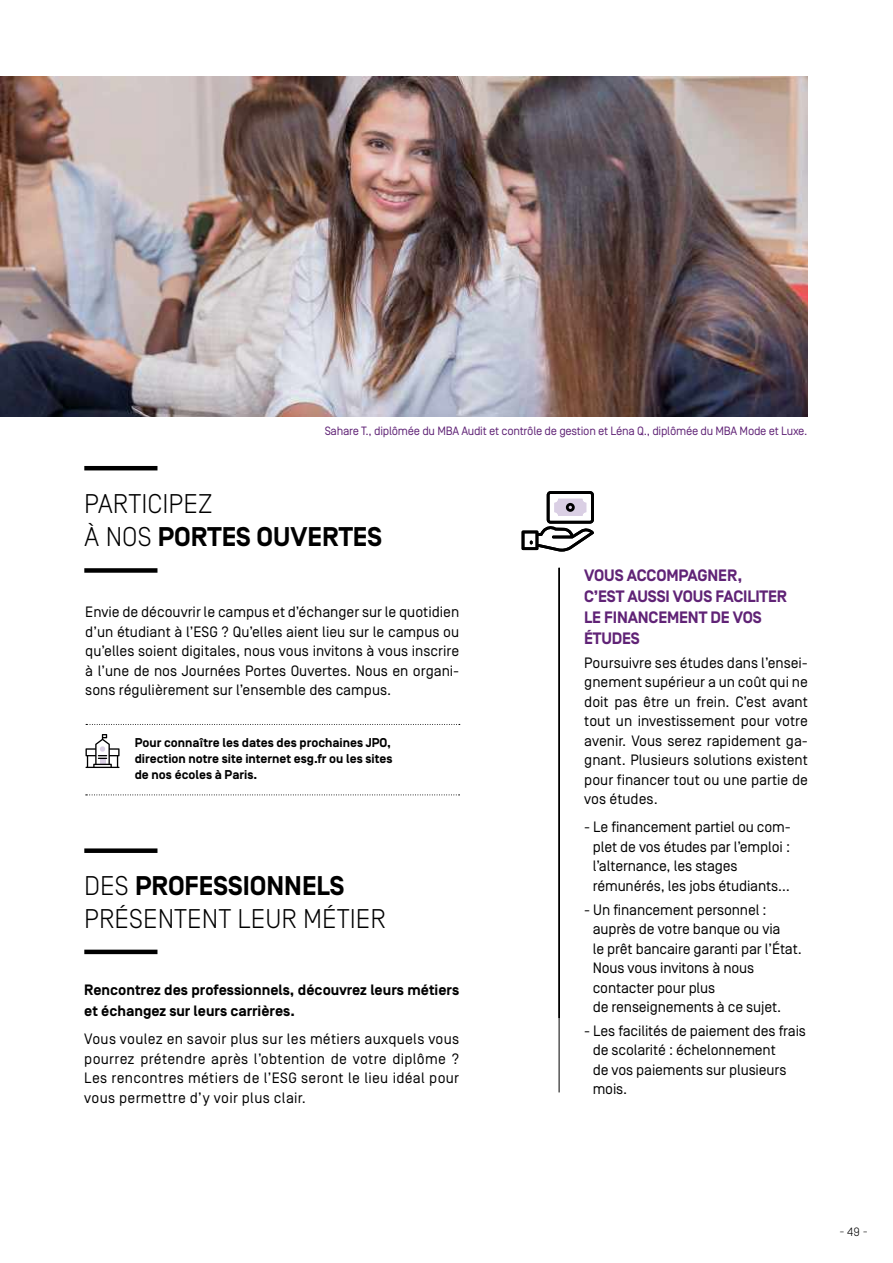
<style>
.page{position:relative;width:893px;height:1263px;background:#fff}
.page>*{position:absolute;margin:0;border:0;box-sizing:border-box;transform-origin:0 0}
.t1{font:300 27px/33px "Simplon Norm";color:#000}
.t2{font:700 16.5px/21px "Simplon Norm";letter-spacing:-.01em;color:#602376}
.t3{font:15px/19.5px "Simplon Norm";letter-spacing:-.01em;color:#000;text-align:justify}
.t4{font:700 15px/21px "Simplon Norm";color:#000}
.t5{font:700 12.75px/15.8px "Simplon Norm";color:#000}
.t6{font:12px "Simplon Norm";letter-spacing:-.02em;color:#602376}
.t7{font:300 12px "Simplon Norm";color:#000}
.s1{font-weight:700}
</style>
<div class="page">
<svg style="left:86px;top:794px;width:374px;height:1px"></svg>
<svg style="left:86px;top:724px;width:374px;height:1px"></svg>
<hr style="left:559px;top:568px;width:1px;height:524px;background:#000">
<div style="left:84px;top:848px;width:73px;height:5px;background:#000"></div>
<hr style="left:84px;top:466px;width:73px;height:4px;background:#000">
<hr style="left:84px;top:950px;width:73px;height:4px;background:#000">
<div style="left:84px;top:568px;width:73px;height:5px;background:#000"></div>
<img style="left:1px;top:77px;width:807px;height:340px">
<svg style="left:86px;top:734px;width:34px;height:34px"></svg>
<svg style="left:522px;top:491px;width:72px;height:60px"></svg>
<p class="t6" style="left:325px;top:424px;width:484px">Sahare T., diplômée du MBA Audit et contr ôle de gestion et Léna Q., diplômée du MBA Mode et Luxe.</p>
<h1 class="t1" style="left:84px;top:487px;width:299px">PARTICIPEZ<br>À NOS <span class="s1">PORTES OUVERTES</span></h1>
<p class="t3" style="left:85px;top:602px;width:375px">Envie de découvrir le campus et d’échanger sur le quotidien d’un étudiant à l’ESG ? Qu’elles aient lieu sur le campus ou qu’elles soient digitales, nous vous invitons à vous inscrire à l’une de nos Journées Portes Ouvertes. Nous en organi&shy;sons régulièrement sur l’ensemble des campus.</p>
<p class="t5" style="left:135px;top:736px;width:259px">Pour connaître les dates des prochaines JPO, direction notre site internet esg.fr ou les sites de nos écoles à Paris.</p>
<h1 class="t1" style="left:84px;top:870px;width:303px">DES <span class="s1">PROFESSIONNELS<br></span>PRÉSENTENT LEUR MÉTIER</h1>
<p class="t4" style="left:84px;top:980px;width:376px">Rencontrez des professionnels, découvrez leurs métiers et échangez sur leurs carrières.</p>
<p class="t3" style="left:84px;top:1030px;width:376px">Vous voulez en savoir plus sur les métiers auxquels vous pourrez prétendre après l’obtention de votre diplôme ?<br>Les rencontres métiers de l’ESG seront le lieu idéal pour vous permettre d’y voir plus clair.</p>
<p class="t2" style="left:584px;top:566px;width:204px">VOUS ACCOMPAGNER,<br>C’EST AUSSI VOUS FACILITER<br>LE FINANCEMENT DE VOS<br>ÉTUDES</p>
<p class="t3" style="left:584px;top:653px;width:225px">Poursuivre ses études dans l’ensei&shy;gnement supérieur a un coût qui ne doit pas être un frein. C’est avant tout un investissement pour votre avenir. Vous serez rapidement ga&shy;gnant. Plusieurs solutions existent pour financer tout ou une partie de vos études.</p>
<p class="t3" style="left:593px;top:818px;width:200px;text-align:left;text-indent:-9px">- Le financement partiel ou com&shy;plet de vos études par l’emploi : l’alternance, les stages rémunérés, les jobs étudiants…</p>
<p class="t3" style="left:593px;top:900px;width:211px;text-align:left;text-indent:-9px">- Un financement personnel : auprès de votre banque ou via<br>le prêt bancaire garanti par l’État.<br>Nous vous invitons à nous contacter pour plus<br>de renseignements à ce sujet.</p>
<p class="t3" style="left:593px;top:1021px;width:215px;text-align:left;text-indent:-9px">- Les facilités de paiement des frais de scolarité : échelonnement<br>de vos paiements sur plusieurs mois.</p>
<p class="t7" style="left:839px;top:1225px;width:30px">- 49 -</p>
</div>
